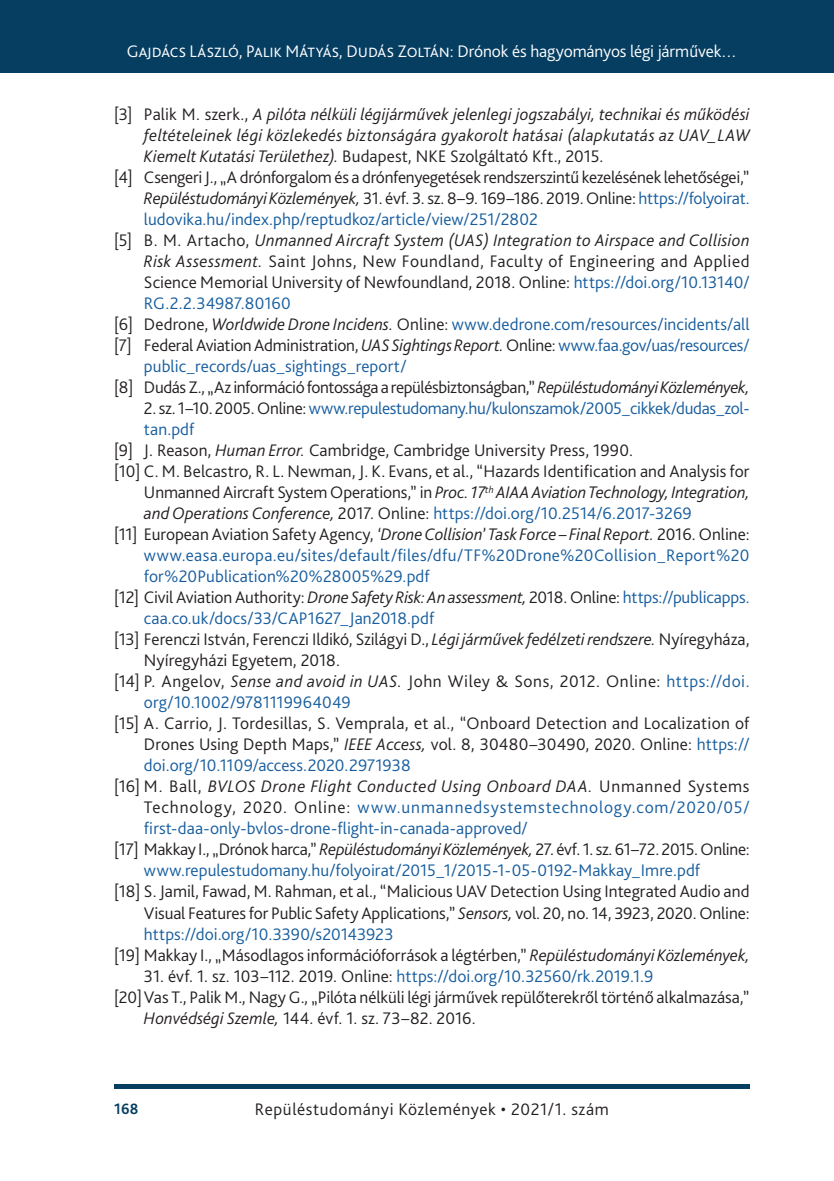
<style>
.page{position:relative;width:834px;height:1181px;background:#fff}
.page>*{position:absolute;margin:0;border:0;box-sizing:border-box;transform-origin:0 0}
._6__Bibliography_ite{font:300 17.5px/21px "Bliss Pro";color:#231f20;text-align:justify}
._6__Bibliography_ite-2{font:300 17.5px/21px "Bliss Pro";letter-spacing:.005em;color:#175d9e}
._6__Bibliography_ite-3{font:italic 300 17.5px/21px "Bliss Pro";letter-spacing:.02em;color:#231f20;text-align:justify}
._6__Bibliography_ite-4{font:300 17.5px/21px "Bliss Pro";letter-spacing:.025em;color:#231f20}
.t1{font:300 17.5px "Bliss Pro";letter-spacing:-.005em;color:#fff}
._6__Bibliography_ite-5{font:300 17.5px "Bliss Pro";letter-spacing:.03em;color:#231f20}
.t2{font:700 15.75px "Bliss Pro";color:#063e62;scale:.95 1}
.s1{font-style:normal}
.s2{font-style:italic}
.s3{color:#175d9e}
.s4{color:#231f20}
.s5{font-style:italic;color:#231f20}
</style>
<div class="page">
<div style="left:0;top:0;width:833px;height:73px;background:#063e62"></div>
<hr style="left:833px;top:0;width:1px;height:73px;background:#063e62">
<div style="left:114px;top:1084px;width:635px;height:5px;background:#063e62"></div>
<p class="t1" style="left:127px;top:41px;width:611px">Gajdács László, Palik Mátyás, Dudás Zoltán: Drónok és hagyományos légi járművek…</p>
<p class="_6__Bibliography_ite-3" style="left:144px;top:103px;width:607px;text-indent:-30px"><span class="s1">[3] Palik M. szerk.,</span> A pilóta nélküli légijárművek jelenlegi jogszabályi, technikai és működési feltételeinek légi közlekedés biztonságára gyakorolt hatásai (alapkutatás az UAV_LAW Kiemelt Kutatási Területhez). <span class="s1">Budapest, NKE Szolgáltató Kft., 2015.</span></p>
<p class="_6__Bibliography_ite" style="left:144px;top:166px;width:607px;text-indent:-30px">[4] Csengeri J., „A drónforgalom és a drónfenyegetések rendszerszintű kezelésének lehetőségei,” <span class="s2">Repüléstudományi Közlemények,</span> 31. évf. 3. sz. 8–9. 169–186. 2019. Online: <span class="s3">https://folyoirat. ludovika.hu/index.php/reptudkoz/article/view/251/2802</span></p>
<p class="_6__Bibliography_ite" style="left:144px;top:229px;width:607px;text-indent:-30px">[5] B. M. Artacho, <span class="s2">Unmanned Aircraft System (UAS) Integration to Airspace and Collision Risk Assessment.</span> Saint Johns, New Foundland, Faculty of Engineering and Applied Science Memorial University of Newfoundland, 2018. Online: <span class="s3">https://doi.org/10.13140/ RG.2.2.34987.80160</span></p>
<p class="_6__Bibliography_ite-2" style="left:114px;top:313px;width:636px"><span class="s4">[6] Dedrone,</span> <span class="s5">Worldwide Drone Incidens.</span> <span class="s4">Online:</span> www.dedrone.com/resources/incidents/all</p>
<p class="_6__Bibliography_ite-2" style="left:144px;top:334px;width:607px;text-indent:-30px"><span class="s4">[7] Federal Aviation Administration,</span> <span class="s5">UAS Sightings Report.</span> <span class="s4">Online:</span> www.faa.gov/uas/resources/ public_records/uas_sightings_report/</p>
<p class="_6__Bibliography_ite" style="left:144px;top:376px;width:607px;text-indent:-30px">[8] Dudás Z., „Azinformáció fontossága a repülésbiztonságban,” <span class="s2">Repüléstudományi Közlemények, </span>2.sz. 1–10. 2005.Online: <span class="s3">www.repulestudomany.hu/kulonszamok/2005_cikkek/dudas_zol&shy;tan.pdf</span></p>
<p class="_6__Bibliography_ite" style="left:114px;top:439px;width:520px">[9] J. Reason, <span class="s2">Human Error.</span> Cambridge, Cambridge University Press, 1990.</p>
<p class="_6__Bibliography_ite" style="left:144px;top:460px;width:607px;text-indent:-30px">[10] C. M. Belcastro, R. L. Newman, J. K. Evans, et al., “Hazards Identification and Analysis for Unmanned Aircraft System Operations,” in <span class="s2">Proc. 17</span><sup>th</sup> <span class="s2">AIAA Aviation Technology, Integration, and Operations Conference,</span> 2017. Online: <span class="s3">https://doi.org/10.2514/6.2017-3269</span></p>
<p class="_6__Bibliography_ite-2" style="left:144px;top:523px;width:607px;text-align:justify;text-indent:-30px"><span class="s4">[11] European Aviation Safety Agency,</span> <span class="s5">‘Drone Collision’ Task Force – Final Report.</span> <span class="s4">2016. Online: </span>www.easa.europa.eu/sites/default/files/dfu/TF%20Drone%20Collision_Report%20 for%20Publication%20%28005%29.pdf</p>
<p class="_6__Bibliography_ite-2" style="left:144px;top:586px;width:607px;text-indent:-30px"><span class="s4">[12] Civil Aviation Authority:</span> <span class="s5">Drone Safety Risk: An assessment,</span> <span class="s4">2018. Online:</span> https://publicapps. caa.co.uk/docs/33/CAP1627_Jan2018.pdf</p>
<p class="_6__Bibliography_ite" style="left:144px;top:628px;width:607px;text-indent:-30px">[13] Ferenczi István, Ferenczi Ildikó, Szilágyi D., <span class="s2">Légi járművek fedélzeti rendszere.</span> Nyíregyháza,<br>Nyíregyházi Egyetem, 2018.</p>
<p class="_6__Bibliography_ite-4" style="left:144px;top:670px;width:607px;text-indent:-30px">[14] P. Angelov, <span class="s2">Sense and avoid in UAS.</span> John Wiley &amp; Sons, 2012. Online: <span class="s3">https://doi. org/10.1002/9781119964049</span></p>
<p class="_6__Bibliography_ite" style="left:144px;top:712px;width:607px;text-indent:-30px">[15] A. Carrio, J. Tordesillas, S. Vemprala, et al., “Onboard Detection and Localization of Drones Using Depth Maps,” <span class="s2">IEEE Access,</span> vol. 8, 30480–30490, 2020. Online: <span class="s3">https:// doi.org/10.1109/access.2020.2971938</span></p>
<p class="_6__Bibliography_ite-2" style="left:144px;top:775px;width:607px;text-align:justify;text-indent:-30px"><span class="s4">[16] M. Ball,</span> <span class="s5">BVLOS Drone Flight Conducted Using Onboard DAA.</span> <span class="s4">Unmanned Systems Technology, 2020. Online:</span> www.unmannedsystemstechnology.com/2020/05/ first-daa-only-bvlos-drone-flight-in-canada-approved/</p>
<p class="_6__Bibliography_ite-2" style="left:144px;top:838px;width:607px;text-indent:-30px"><span class="s4">[17] Makkay I., „Drónok harca,”</span> <span class="s5">Repüléstudományi Közlemények,</span> <span class="s4">27. évf. 1.sz. 61–72. 2015.Online: </span>www.repulestudomany.hu/folyoirat/2015_1/2015-1-05-0192-Makkay_Imre.pdf</p>
<p class="_6__Bibliography_ite" style="left:144px;top:880px;width:607px;text-indent:-30px">[18] S. Jamil, Fawad, M. Rahman, et al., “Malicious UAV Detection Using Integrated Audio and Visual Features for Public Safety Applications,” <span class="s2">Sensors,</span> vol. 20, no. 14, 3923, 2020. Online: <span class="s3">https://doi.org/10.3390/s20143923</span></p>
<p class="_6__Bibliography_ite" style="left:114px;top:943px;width:636px">[19] Makkay I., „Másodlagos információforrások a légtérben,” <span class="s2">Repüléstudományi Közlemények,</span></p>
<p class="_6__Bibliography_ite-2" style="left:144px;top:964px;width:511px"><span class="s4">31. évf. 1. sz. 103–112. 2019. Online:</span> https://doi.org/10.32560/rk.2019.1.9</p>
<p class="_6__Bibliography_ite" style="left:144px;top:985px;width:607px;text-indent:-30px">[20]Vas T., Palik M., Nagy G., „Pilóta nélküli légi járművek repülőterekről történő alkalmazása,”<br><span class="s2">Honvédségi Szemle,</span> 144. évf. 1. sz. 73–82. 2016.</p>
<p class="t2" style="left:114px;top:1099px;width:27px">168</p>
<p class="_6__Bibliography_ite-5" style="left:255px;top:1098px;width:355px">Repüléstudományi Közlemények • 2021/1. szám</p>
</div>
